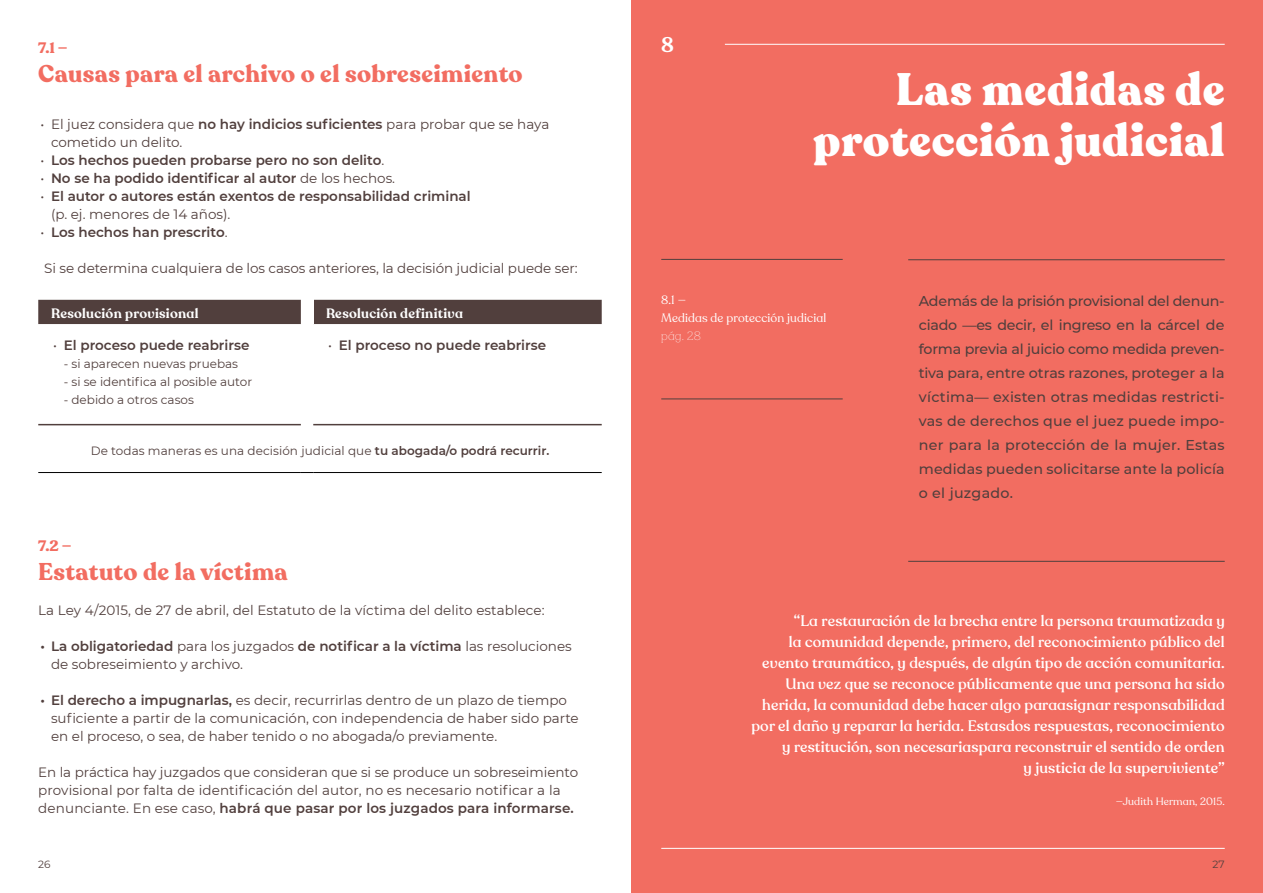
<style>
.page{position:relative;width:1263px;height:893px;background:#fff}
.page>*{position:absolute;margin:0;border:0;box-sizing:border-box;transform-origin:0 0}
.t1{font:900 45px/51px "Recoleta";letter-spacing:.015em;color:#fff;text-align:right}
.t2{font:700 24px "Recoleta";letter-spacing:.015em;color:#f26d61}
.t3{font:600 21px "Recoleta";color:#fff}
.t4{font:500 15px/21px "Recoleta Alt";letter-spacing:.01em;color:#fff;text-align:right}
.t5{font:700 15px "Recoleta";color:#f26d61}
.t6{font:500 14.25px/24px "Montserrat";letter-spacing:.01em;color:#513f3d;text-align:justify}
.t7{font:13.5px/18px "Montserrat";color:#513f3d}
.t8{font:600 13.5px/18px "Montserrat";color:#513f3d}
.t9{font:600 13.5px "Recoleta Alt";letter-spacing:.02em;color:#fff}
.t10{font:12px "Montserrat";color:#513f3d}
.t11{font:12px/18px "Recoleta Alt";letter-spacing:.01em;color:#fff}
.t12{font:100 12px "Recoleta Alt";color:#fff}
.t13{font:10.5px "Recoleta Alt";letter-spacing:.015em;color:#fff}
.t14{font:10.5px "Montserrat";color:#513f3d}
.s1{font-size:13.2px}
.s2{font-weight:600}
.s3{font-weight:400;font-size:13.2px}
.s4{font-weight:400}
</style>
<div class="page">
<div style="left:631px;top:0;width:632px;height:893px;background:#f26d61"></div>
<hr style="left:725px;top:44px;width:500px;height:1px;background:#fff">
<hr style="left:661px;top:259px;width:182px;height:1px;background:#513f3d">
<hr style="left:908px;top:259px;width:317px;height:1px;background:#513f3d">
<hr style="left:908px;top:561px;width:317px;height:1px;background:#513f3d">
<hr style="left:661px;top:399px;width:182px;height:1px;background:#513f3d">
<hr style="left:661px;top:848px;width:564px;height:1px;background:#fff">
<div style="left:38px;top:300px;width:564px;height:24px;background:#513f3d"></div>
<div style="left:301px;top:300px;width:12px;height:24px;background:#fff"></div>
<hr style="left:38px;top:472px;width:263px;height:1px;background:#000">
<svg style="left:301px;top:472px;width:12px;height:1px"></svg>
<hr style="left:313px;top:472px;width:289px;height:1px;background:#000">
<hr style="left:38px;top:424px;width:263px;height:1px;background:#513f3d">
<hr style="left:313px;top:424px;width:289px;height:1px;background:#513f3d">
<p class="t5" style="left:38px;top:39px;width:31px">7.1 —</p>
<h2 class="t2" style="left:38px;top:58px;width:486px">Causas para el archivo o el sobreseimiento</h2>
<p class="t7" style="left:51px;top:115px;width:500px;text-indent:-11px"><span class="s1">•</span> El juez considera que <span class="s2">no hay indicios suficientes</span> para probar que se haya cometido un delito.</p>
<p class="t8" style="left:40px;top:151px;width:345px"><span class="s3">•</span> Los hechos pueden probarse pero no son delito<span class="s4">.</span></p>
<p class="t8" style="left:40px;top:169px;width:356px"><span class="s3">•</span> No se ha podido identificar al autor <span class="s4">de los hechos.</span></p>
<p class="t8" style="left:51px;top:187px;width:421px;text-indent:-11px"><span class="s3">•</span> El autor o autores están exentos de responsabilidad criminal <span class="s4">(p. ej. menores de 14 años).</span></p>
<p class="t8" style="left:40px;top:223px;width:189px"><span class="s3">•</span> Los hechos han prescrito<span class="s4">.</span></p>
<p class="t7" style="left:44px;top:259px;width:535px">Si se determina cualquiera de los casos anteriores, la decisión judicial puede ser:</p>
<p class="t9" style="left:51px;top:304px;width:149px">Resolución provisional</p>
<p class="t9" style="left:326px;top:304px;width:139px">Resolución definitiva</p>
<p class="t8" style="left:53px;top:335px;width:198px"><span class="s3">•</span> El proceso puede reabrirse</p>
<p class="t10" style="left:64px;top:355px;width:176px">- si aparecen nuevas pruebas</p>
<p class="t10" style="left:64px;top:373px;width:190px">- si se identifica al posible autor</p>
<p class="t10" style="left:64px;top:391px;width:132px">- debido a otros casos</p>
<p class="t8" style="left:328px;top:335px;width:219px"><span class="s3">•</span> El proceso no puede reabrirse</p>
<p class="t10" style="left:91px;top:442px;width:460px">De todas maneras es una decisión judicial que <span class="s2">tu abogada/o podrá recurrir.</span></p>
<p class="t5" style="left:38px;top:537px;width:35px">7.2 —</p>
<h2 class="t2" style="left:38px;top:556px;width:251px">Estatuto de la víctima</h2>
<p class="t7" style="left:38px;top:601px;width:508px">La Ley 4/2015, de 27 de abril, del Estatuto de la víctima del delito establece:</p>
<p class="t7" style="left:51px;top:637px;width:522px;text-indent:-11px"><span class="s2">• La obligatoriedad</span> para los juzgados <span class="s2">de notificar a la víctima</span> las resoluciones de sobreseimiento y archivo.</p>
<p class="t7" style="left:51px;top:691px;width:529px;text-indent:-11px"><span class="s2">• El derecho a impugnarlas,</span> es decir, recurrirlas dentro de un plazo de tiempo suficiente a partir de la comunicación, con independencia de haber sido parte en el proceso, o sea, de haber tenido o no abogada/o previamente.</p>
<p class="t7" style="left:38px;top:763px;width:541px">En la práctica hay juzgados que consideran que si se produce un sobreseimiento provisional por falta de identificación del autor, no es necesario notificar a la denunciante. En ese caso, <span class="s2">habrá que pasar por los juzgados para informarse.</span></p>
<h3 class="t3" style="left:661px;top:32px;width:14px">8</h3>
<h1 class="t1" style="left:813px;top:65px;width:413px">Las medidas de protección judicial</h1>
<p class="t11" style="left:661px;top:291px;width:166px">8.1 —<br>Medidas de protección judicial</p>
<p class="t12" style="left:661px;top:329px;width:41px">pág. 28</p>
<p class="t6" style="left:919px;top:288px;width:307px">Además de la prisión provisional del denun&shy;ciado —es decir, el ingreso en la cárcel de forma previa al juicio como medida preven&shy;tiva para, entre otras razones, proteger a la víctima— existen otras medidas restricti&shy;vas de derechos que el juez puede impo&shy;ner para la protección de la mujer. Estas medidas pueden solicitarse ante la policía o el juzgado.</p>
<p class="t4" style="left:751px;top:611px;width:475px">“La restauración de la brecha entre la persona traumatizada y<br>la comunidad depende, primero, del reconocimiento público del evento traumático, y después, de algún tipo de acción comunitaria.<br>Una vez que se reconoce públicamente que una persona ha sido herida, la comunidad debe hacer algo paraasignar responsabilidad por el daño y reparar la herida. Estasdos respuestas, reconocimiento y restitución, son necesariaspara reconstruir el sentido de orden<br>y justicia de la superviviente”</p>
<p class="t13" style="left:1116px;top:795px;width:110px">—Judith Herman, 2015.</p>
<p class="t14" style="left:38px;top:857px;width:14px">26</p>
<p class="t14" style="left:1212px;top:857px;width:14px">27</p>
</div>
